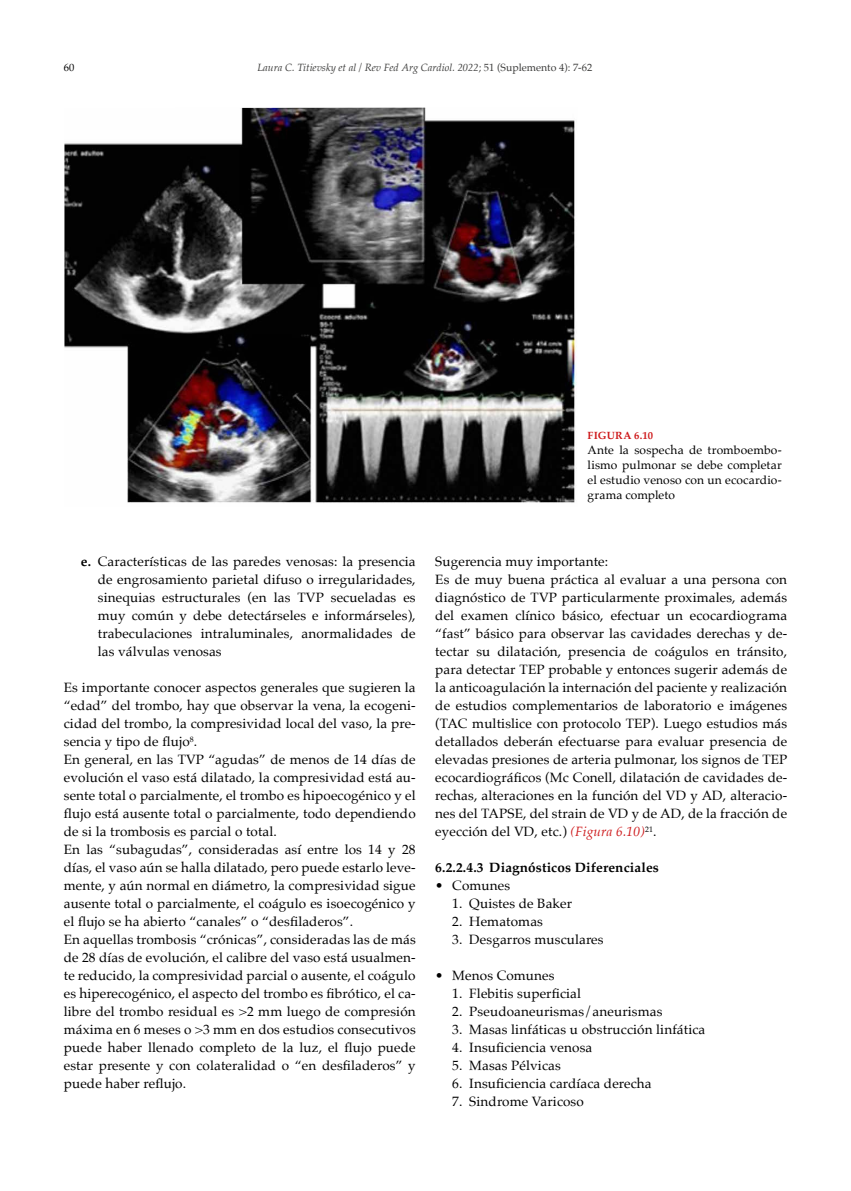
<style>
.page{position:relative;width:851px;height:1191px;background:#fff}
.page>*{position:absolute;margin:0;border:0;box-sizing:border-box;transform-origin:0 0}
.t1{font:13.5px/18px "Palatino";letter-spacing:.01em;color:#000}
.t2{font:700 13.5px "Palatino";letter-spacing:.01em;color:#000}
.t3{font:12px/15px "Palatino";letter-spacing:.01em;color:#000;text-align:justify}
.t4{font:italic 10.5px "Palatino";color:#3c3c3b}
.t5{font:700 10.5px "Palatino";letter-spacing:.02em;color:#cd1719}
.t6{font:10.5px "Palatino";color:#000}
.s1{font-style:normal}
.s2{font-weight:700}
.s3{font-style:italic;color:#cd1719}
</style>
<div class="page">
<img style="left:64px;top:107px;width:512px;height:396px">
<p class="t6" style="left:64px;top:58px;width:12px">60</p>
<p class="t4" style="left:257px;top:58px;width:336px">Laura C. Titievsky et al / Rev Fed Arg Cardiol. 2022<span class="s1">; 51 (Suplemento 4): 7-62</span></p>
<p class="t5" style="left:587px;top:427px;width:67px">FIGURA 6.10</p>
<p class="t3" style="left:587px;top:443px;width:196px">Ante la sospecha de tromboembo&shy;lismo pulmonar se debe completar el estudio venoso con un ecocardio&shy;grama completo</p>
<p class="t1" style="left:98px;top:552px;width:319px;text-align:justify;text-indent:-17px"><span class="s2">e.</span> Características de las paredes venosas: la presencia de engrosamiento parietal difuso o irregularidades, sinequias estructurales (en las TVP secueladas es muy común y debe detectárseles e informárseles), trabeculaciones intraluminales, anormalidades de las válvulas venosas</p>
<p class="t1" style="left:64px;top:678px;width:353px">Es importante conocer aspectos generales que sugieren la “edad” del trombo, hay que observar la vena, la ecogeni&shy;cidad del trombo, la compresividad local del vaso, la pre&shy;sencia y tipo de flujo<sup>8</sup>.<br>En general, en las TVP “agudas” de menos de 14 días de evolución el vaso está dilatado, la compresividad está au&shy;sente total o parcialmente, el trombo es hipoecogénico y el flujo está ausente total o parcialmente, todo dependiendo de si la trombosis es parcial o total.<br>En las “subagudas”, consideradas así entre los 14 y 28 días, el vaso aún se halla dilatado, pero puede estarlo leve&shy;mente, y aún normal en diámetro, la compresividad sigue ausente total o parcialmente, el coágulo es isoecogénico y el flujo se ha abierto “canales” o “desfiladeros”.<br>En aquellas trombosis “crónicas”, consideradas las de más de 28 días de evolución, el calibre del vaso está usualmen&shy;te reducido, la compresividad parcial o ausente, el coágulo es hiperecogénico, el aspecto del trombo es fibrótico, el ca&shy;libre del trombo residual es &gt;2 mm luego de compresión máxima en 6 meses o &gt;3 mm en dos estudios consecutivos puede haber llenado completo de la luz, el flujo puede estar presente y con colateralidad o “en desfiladeros” y puede haber reflujo.</p>
<p class="t1" style="left:435px;top:552px;width:353px">Sugerencia muy importante:<br>Es de muy buena práctica al evaluar a una persona con diagnóstico de TVP particularmente proximales, además del examen clínico básico, efectuar un ecocardiograma “fast” básico para observar las cavidades derechas y de&shy;tectar su dilatación, presencia de coágulos en tránsito, para detectar TEP probable y entonces sugerir además de la anticoagulación la internación del paciente y realización de estudios complementarios de laboratorio e imágenes (TAC multislice con protocolo TEP). Luego estudios más detallados deberán efectuarse para evaluar presencia de elevadas presiones de arteria pulmonar, los signos de TEP ecocardiográficos (Mc Conell, dilatación de cavidades de&shy;rechas, alteraciones en la función del VD y AD, alteracio&shy;nes del TAPSE, del strain de VD y de AD, de la fracción de eyección del VD, etc.) <span class="s3">(Figura 6.10)</span><sup>21</sup>.</p>
<p class="t2" style="left:435px;top:856px;width:225px">6.2.2.4.3 Diagnósticos Diferenciales</p>
<p class="t1" style="left:435px;top:876px;width:76px">• Comunes</p>
<p class="t1" style="left:452px;top:894px;width:121px">1. Quistes de Baker</p>
<p class="t1" style="left:452px;top:912px;width:92px">2. Hematomas</p>
<p class="t1" style="left:452px;top:930px;width:153px">3. Desgarros musculares</p>
<p class="t1" style="left:435px;top:966px;width:121px">• Menos Comunes</p>
<p class="t1" style="left:452px;top:984px;width:130px">1. Flebitis superficial</p>
<p class="t1" style="left:452px;top:1002px;width:211px">2. Pseudoaneurismas/aneurismas</p>
<p class="t1" style="left:452px;top:1020px;width:254px">3. Masas linfáticas u obstrucción linfática</p>
<p class="t1" style="left:452px;top:1038px;width:141px">4. Insuficiencia venosa</p>
<p class="t1" style="left:452px;top:1056px;width:110px">5. Masas Pélvicas</p>
<p class="t1" style="left:452px;top:1074px;width:201px">6. Insuficiencia cardíaca derecha</p>
<p class="t1" style="left:452px;top:1092px;width:133px">7. Sindrome Varicoso</p>
</div>
